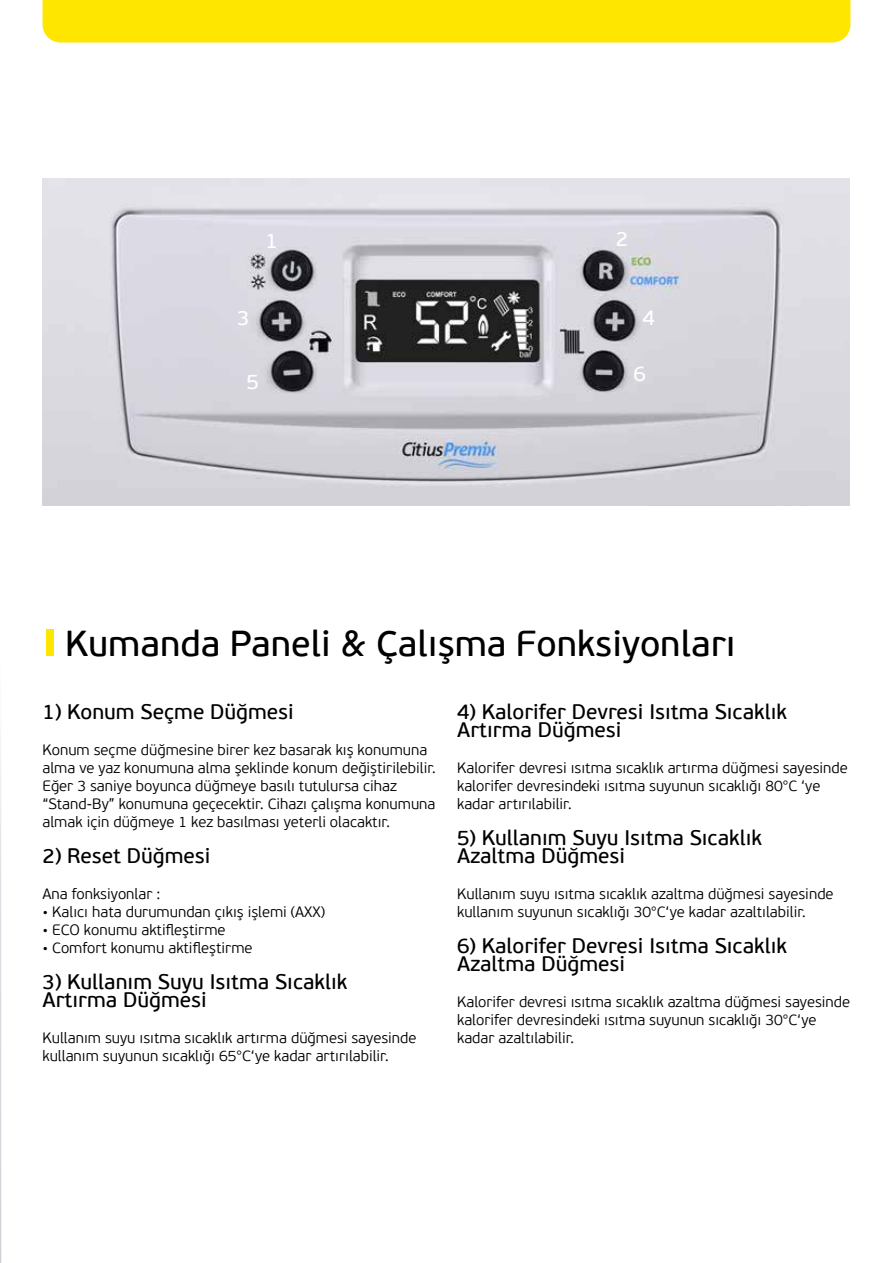
<style>
.page{position:relative;width:893px;height:1263px;background:#fff}
.page>*{position:absolute;margin:0;border:0;box-sizing:border-box;transform-origin:0 0}
.t1{font:36px "PF Beau Sans Pro Bbook";color:#000}
.t2{font:21px/18px "PF Beau Sans Pro Bbook";color:#000}
.t3{font:21px "PF Beau Sans Pro Bbook";color:#fff}
.t4{font:300 15px/18px "PF Beau Sans Pro";color:#000}
</style>
<div class="page">
<img style="left:0;top:734px;width:1px;height:529px">
<div style="left:46px;top:629px;width:8px;height:27px;background:#ffe600"></div>
<div style="left:43px;top:0;width:807px;height:43px;background:#ffe600"></div>
<img style="left:43px;top:179px;width:807px;height:327px">
<h2 class="t3" style="left:265px;top:229px;width:14px">1</h2>
<h2 class="t3" style="left:616px;top:226px;width:14px">2</h2>
<h2 class="t3" style="left:237px;top:306px;width:14px">3</h2>
<h2 class="t3" style="left:246px;top:370px;width:14px">5</h2>
<h2 class="t3" style="left:642px;top:306px;width:14px">4</h2>
<h2 class="t3" style="left:634px;top:362px;width:14px">6</h2>
<h1 class="t1" style="left:65px;top:623px;width:672px">Kumanda Paneli &amp; Çalışma Fonksiyonları</h1>
<h2 class="t2" style="left:43px;top:704px;width:253px">1) Konum Seçme Düğmesi</h2>
<p class="t4" style="left:43px;top:741px;width:395px">Konum seçme düğmesine birer kez basarak kış konumuna alma ve yaz konumuna alma şeklinde konum değiştirilebilir.<br>Eğer 3 saniye boyunca düğmeye basılı tutulursa cihaz “Stand-By” konumuna geçecektir. Cihazı çalışma konumuna almak için düğmeye 1 kez basılması yeterli olacaktır.</p>
<h2 class="t2" style="left:43px;top:848px;width:169px">2) Reset Düğmesi</h2>
<p class="t4" style="left:43px;top:885px;width:119px">Ana fonksiyonlar :</p>
<p class="t4" style="left:43px;top:903px;width:284px">• Kalıcı hata durumundan çıkış işlemi (AXX)</p>
<p class="t4" style="left:43px;top:921px;width:185px">• ECO konumu aktifleştirme</p>
<p class="t4" style="left:43px;top:939px;width:212px">• Comfort konumu aktifleştirme</p>
<h2 class="t2" style="left:43px;top:974px;width:307px">3) Kullanım Suyu Isıtma Sıcaklık<br>Artırma Düğmesi</h2>
<p class="t4" style="left:43px;top:1029px;width:375px">Kullanım suyu ısıtma sıcaklık artırma düğmesi sayesinde kullanım suyunun sıcaklığı 65°C‘ye kadar artırılabilir.</p>
<h2 class="t2" style="left:457px;top:704px;width:331px">4) Kalorifer Devresi Isıtma Sıcaklık<br>Artırma Düğmesi</h2>
<p class="t4" style="left:457px;top:759px;width:392px">Kalorifer devresi ısıtma sıcaklık artırma düğmesi sayesinde kalorifer devresindeki ısıtma suyunun sıcaklığı 80°C ‘ye kadar artırılabilir.</p>
<h2 class="t2" style="left:457px;top:830px;width:307px">5) Kullanım Suyu Isıtma Sıcaklık<br>Azaltma Düğmesi</h2>
<p class="t4" style="left:457px;top:885px;width:378px">Kullanım suyu ısıtma sıcaklık azaltma düğmesi sayesinde kullanım suyunun sıcaklığı 30°C‘ye kadar azaltılabilir.</p>
<h2 class="t2" style="left:457px;top:938px;width:331px">6) Kalorifer Devresi Isıtma Sıcaklık<br>Azaltma Düğmesi</h2>
<p class="t4" style="left:457px;top:993px;width:395px">Kalorifer devresi ısıtma sıcaklık azaltma düğmesi sayesinde kalorifer devresindeki ısıtma suyunun sıcaklığı 30°C‘ye kadar azaltılabilir.</p>
</div>
